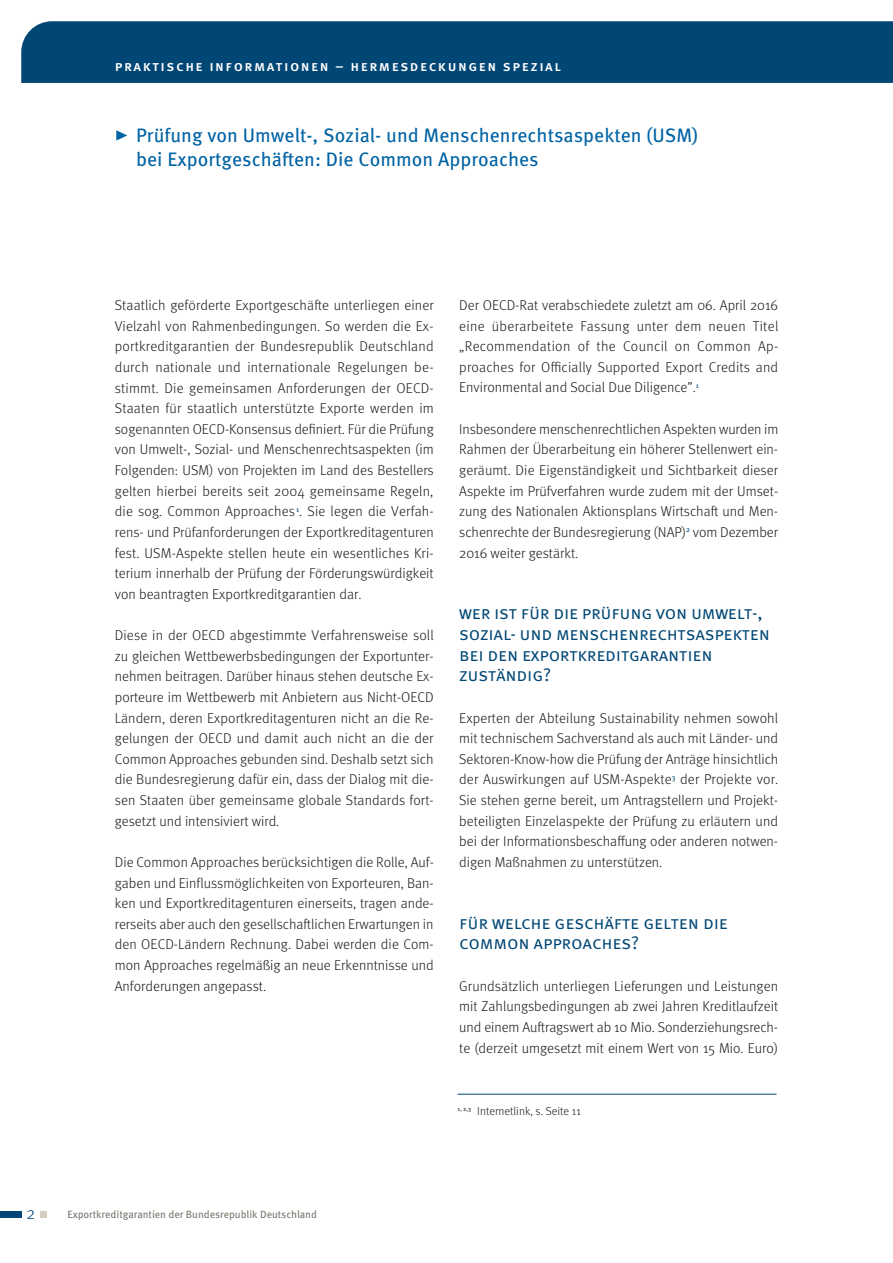
<style>
.page{position:relative;width:893px;height:1263px;background:#fff}
.page>*{position:absolute;margin:0;border:0;box-sizing:border-box;transform-origin:0 0}
.t1{font:19.5px/23.4px "Meta Pro";color:#0063a4}
.t2{font:18.3px/20.5px "Meta Pro Norm";letter-spacing:-.015em;color:#004775}
.t3{font:300 17.25px "Meta Pro";color:#004775}
.t4{font:500 14.7px "Meta Pro";letter-spacing:.1em;color:#fff}
.t5{font:300 14.25px/20.5px "Meta Pro";color:#1a1a18;text-align:justify}
.t6{font:300 11.7px "Meta Pro";color:#1a1a18}
.t7{font:10.5px "Meta Pro";letter-spacing:-.005em;color:#7a766d}
</style>
<div class="page">
<div style="left:0;top:1211px;width:21px;height:7px;background:#004775"></div>
<div style="left:40px;top:1211px;width:7px;height:7px;background:#d5cfc2"></div>
<div style="left:21px;top:21px;width:872px;height:62px;background:#004775"></div>
<svg style="left:116px;top:130px;width:11px;height:11px"></svg>
<hr style="left:458px;top:1094px;width:318px;height:1px;background:#004775">
<p class="t4" style="left:115px;top:54px;width:447px">praktische informationen – hermesdeckungen spezial</p>
<h1 class="t1" style="left:136px;top:123px;width:564px">Prüfung von Umwelt-, Sozial- und Menschenrechtsaspekten (USM) bei Exportgeschäften: Die Common Approaches</h1>
<p class="t5" style="left:115px;top:294px;width:320px;text-align:left">Staatlich geförderte Exportgeschäfte unterliegen einer Vielzahl von Rahmenbedingungen. So werden die Ex&shy;portkreditgarantien der Bundesrepublik Deutschland durch nationale und internationale Regelungen be&shy;stimmt. Die gemeinsamen Anforderungen der OECD-- Staaten für staatlich unterstützte Exporte werden im sogenannten OECD--Konsensus definiert. Für die Prüfung von Umwelt-, Sozial- und Menschenrechtsaspekten (im Folgenden: USM) von Projekten im Land des Bestellers gelten hierbei bereits seit 2004 gemeinsame Regeln, die sog. Common Approaches<sup>1</sup>. Sie legen die Verfah&shy;rens- und Prüfanforderungen der Exportkreditagenturen fest. USM-Aspekte stellen heute ein wesentliches Kri&shy;terium innerhalb der Prüfung der Förderungswürdigkeit von beantragten Exportkreditgarantien dar.</p>
<p class="t5" style="left:115px;top:624px;width:320px">Diese in der OECD abgestimmte Verfahrensweise soll zu gleichen Wettbewerbsbedingungen der Exportunter&shy;nehmen beitragen. Darüber hinaus stehen deutsche Ex&shy;porteure im Wettbewerb mit Anbietern aus Nicht-OECD Ländern, deren Exportkreditagenturen nicht an die Re&shy;gelungen der OECD und damit auch nicht an die der Common Approaches gebunden sind. Deshalb setzt sich die Bundesregierung dafür ein, dass der Dialog mit die&shy;sen Staaten über gemeinsame globale Standards fort&shy;gesetzt und intensiviert wird.</p>
<p class="t5" style="left:115px;top:851px;width:321px">Die Common Approaches berücksichtigen die Rolle, Auf&shy;gaben und Einflussmöglichkeiten von Exporteuren, Ban&shy;ken und Exportkreditagenturen einerseits, tragen ande&shy;rerseits aber auch den gesellschaftlichen Erwartungen in den OECD-Ländern Rechnung. Dabei werden die Com&shy;mon Approaches regelmäßig an neue Erkenntnisse und Anforderungen angepasst.</p>
<p class="t5" style="left:459px;top:294px;width:321px">Der OECD-Rat verabschiedete zuletzt am 06. April 2016 eine überarbeitete Fassung unter dem neuen Titel „Recommendation of the Council on Common Ap&shy;proaches for Officially Supported Export Credits and Environmental and Social Due Diligence”.<sup>1</sup></p>
<p class="t5" style="left:459px;top:418px;width:321px">Insbesondere menschenrechtlichen Aspekten wurden im Rahmen der Überarbeitung ein höherer Stellenwert ein&shy;geräumt. Die Eigenständigkeit und Sichtbarkeit dieser Aspekte im Prüfverfahren wurde zudem mit der Umset&shy;zung des Nationalen Aktionsplans Wirtschaft und Men&shy;schenrechte der Bundesregierung (NAP)<sup>2</sup> vom Dezember 2016 weiter gestärkt.</p>
<p class="t2" style="left:459px;top:602px;width:312px">wer ist für die prüfung von umwelt-, sozial- und menschenrechtsaspekten bei den exportkreditgarantien zuständig?</p>
<p class="t5" style="left:459px;top:707px;width:321px">Experten der Abteilung Sustainability nehmen sowohl mit technischem Sachverstand als auch mit Länder- und Sektoren-Know-how die Prüfung der Anträge hinsichtlich der Auswirkungen auf USM-Aspekte<sup>3</sup> der Projekte vor.<br>Sie stehen gerne bereit, um Antragstellern und Projekt&shy;beteiligten Einzelaspekte der Prüfung zu erläutern und bei der Informationsbeschaffung oder anderen notwen&shy;digen Maßnahmen zu unterstützen.</p>
<p class="t2" style="left:459px;top:911px;width:270px">für welche geschäfte gelten die common approaches?</p>
<p class="t5" style="left:459px;top:975px;width:320px">Grundsätzlich unterliegen Lieferungen und Leistungen mit Zahlungsbedingungen ab zwei Jahren Kreditlaufzeit und einem Auftragswert ab 10 Mio. Sonderziehungsrech&shy;te (derzeit umgesetzt mit einem Wert von 15 Mio. Euro)</p>
<p class="t6" style="left:458px;top:1102px;width:125px"><sup>1,</sup> <sup>2,3</sup> Internetlink, s. Seite 11</p>
<p class="t3" style="left:26px;top:1200px;width:10px">2</p>
<p class="t7" style="left:67px;top:1206px;width:251px">Exportkreditgarantien der Bundesrepublik Deutschland</p>
</div>
